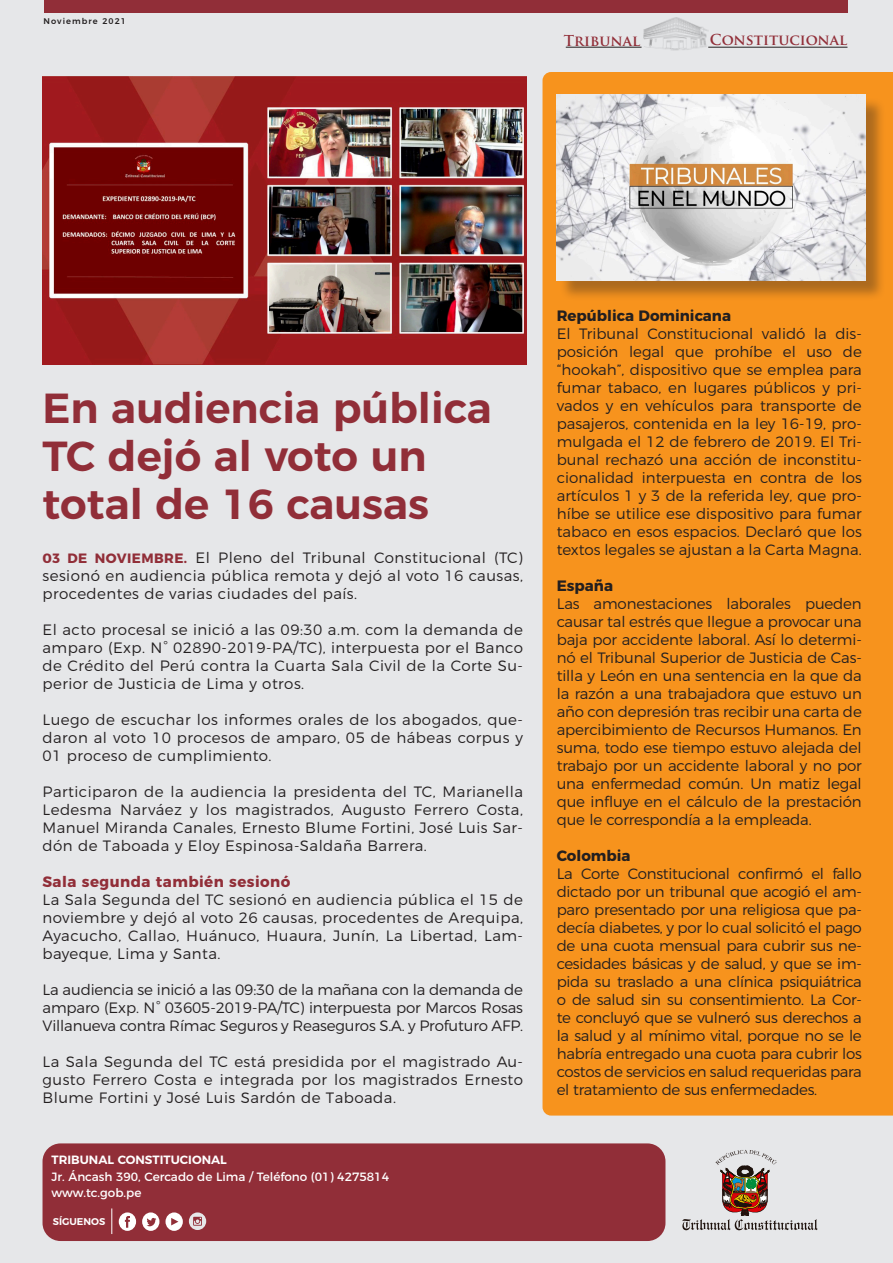
<style>
.page{position:relative;width:893px;height:1263px;background:#e6e7e9}
.page>*{position:absolute;margin:0;border:0;box-sizing:border-box;transform-origin:0 0}
.t1{font:600 42px/48px "Montserrat";color:#912e38}
.t2{font:300 15px/18px "Montserrat";letter-spacing:.03em;color:#231f20;text-align:justify}
.t3{font:700 15px "Montserrat";color:#231f20}
.t4{font:700 15px "Montserrat";letter-spacing:.03em;color:#912e38}
.t5{font:700 14.7px "Trajan Pro";color:#912e38}
.t6{font:12px "Montserrat";color:#fff}
.t7{font:600 12px "Montserrat";color:#fff}
.t8{font:600 9.75px "Montserrat";color:#fff}
.t9{font:500 8.25px "Montserrat";letter-spacing:.13em;color:#231f20}
.s1{font-weight:700;font-size:13.5px;color:#912e38}
</style>
<div class="page">
<svg style="left:682px;top:1150px;width:136px;height:80px"></svg>
<div style="left:43px;top:1143px;width:622px;height:98px;background:#912e38;border-radius:18px"></div>
<div style="left:44px;top:0;width:803px;height:13px;background:#912e38"></div>
<div style="left:142px;top:1212px;width:17px;height:19px;background:#fff;border-radius:50%"></div>
<div style="left:119px;top:1212px;width:17px;height:19px;background:#fff;border-radius:50%"></div>
<div style="left:165px;top:1212px;width:18px;height:19px;background:#fff;border-radius:50%"></div>
<svg style="left:111px;top:1208px;width:1px;height:26px"></svg>
<img style="left:643px;top:17px;width:66px;height:34px">
<hr style="left:708px;top:47px;width:139px;height:1px;background:#231f20">
<hr style="left:566px;top:47px;width:76px;height:1px;background:#231f20">
<svg style="left:147px;top:1218px;width:9px;height:8px"></svg>
<svg style="left:125px;top:1216px;width:5px;height:12px"></svg>
<svg style="left:171px;top:1218px;width:7px;height:7px"></svg>
<svg style="left:189px;top:1212px;width:17px;height:18px"></svg>
<svg style="left:193px;top:1217px;width:9px;height:9px"></svg>
<div style="left:542px;top:72px;width:351px;height:1043px;background:#f7931d"></div>
<img style="left:43px;top:77px;width:483px;height:287px">
<div style="left:559px;top:97px;width:327px;height:205px;background:#231f20;opacity:.35"></div>
<img style="left:557px;top:95px;width:308px;height:186px">
<p class="t9" style="left:44px;top:15px;width:84px">Noviembre 2021</p>
<p class="t5" style="left:564px;top:31px;width:78px">Tribunal</p>
<p class="t5" style="left:710px;top:31px;width:139px">Constitucional</p>
<p class="t1" style="left:43px;top:381px;width:451px">En audiencia pública<br>TC dejó al voto un total de 16 causas</p>
<p class="t2" style="left:43px;top:548px;width:482px"><span class="s1">03 DE NOVIEMBRE.</span> El Pleno del Tribunal Constitucional (TC) sesionó en audiencia pública remota y dejó al voto 16 causas, procedentes de varias ciudades del país.</p>
<p class="t2" style="left:43px;top:620px;width:482px">El acto procesal se inició a las 09:30 a.m. com la demanda de amparo (Exp. N° 02890-2019-PA/TC), interpuesta por el Banco de Crédito del Perú contra la Cuarta Sala Civil de la Corte Su&shy;perior de Justicia de Lima y otros.</p>
<p class="t2" style="left:43px;top:710px;width:482px">Luego de escuchar los informes orales de los abogados, que&shy;daron al voto 10 procesos de amparo, 05 de hábeas corpus y 01 proceso de cumplimiento.</p>
<p class="t2" style="left:43px;top:782px;width:482px">Participaron de la audiencia la presidenta del TC, Marianella Ledesma Narváez y los magistrados, Augusto Ferrero Costa, Manuel Miranda Canales, Ernesto Blume Fortini, José Luis Sar&shy;dón de Taboada y Eloy Espinosa-Saldaña Barrera.</p>
<p class="t4" style="left:43px;top:870px;width:249px">Sala segunda también sesionó</p>
<p class="t2" style="left:43px;top:890px;width:482px">La Sala Segunda del TC sesionó en audiencia pública el 15 de noviembre y dejó al voto 26 causas, procedentes de Arequipa, Ayacucho, Callao, Huánuco, Huaura, Junín, La Libertad, Lam&shy;bayeque, Lima y Santa.</p>
<p class="t2" style="left:43px;top:980px;width:482px">La audiencia se inició a las 09:30 de la mañana con la demanda de amparo (Exp. N° 03605-2019-PA/TC) interpuesta por Marcos Rosas Villanueva contra Rímac Seguros y Reaseguros S.A. y Profuturo AFP.</p>
<p class="t2" style="left:43px;top:1052px;width:482px">La Sala Segunda del TC está presidida por el magistrado Au&shy;gusto Ferrero Costa e integrada por los magistrados Ernesto Blume Fortini y José Luis Sardón de Taboada.</p>
<p class="t7" style="left:52px;top:1150px;width:177px">TRIBUNAL CONSTITUCIONAL</p>
<p class="t6" style="left:52px;top:1167px;width:339px">Jr. Áncash 390, Cercado de Lima / Teléfono (01) 4275814</p>
<p class="t6" style="left:52px;top:1183px;width:91px">www.tc.gob.pe</p>
<p class="t8" style="left:53px;top:1213px;width:54px">SÍGUENOS</p>
<p class="t3" style="left:557px;top:303px;width:176px">República Dominicana</p>
<p class="t2" style="left:557px;top:323px;width:307px">El Tribunal Constitucional validó la dis&shy;posición legal que prohíbe el uso de “hookah”, dispositivo que se emplea para fumar tabaco, en lugares públicos y pri&shy;vados y en vehículos para transporte de pasajeros, contenida en la ley 16-19, pro&shy;mulgada el 12 de febrero de 2019. El Tri&shy;bunal rechazó una acción de inconstitu&shy;cionalidad interpuesta en contra de los artículos 1 y 3 de la referida ley, que pro&shy;híbe se utilice ese dispositivo para fumar tabaco en esos espacios. Declaró que los textos legales se ajustan a la Carta Magna.</p>
<p class="t3" style="left:557px;top:573px;width:58px">España</p>
<p class="t2" style="left:557px;top:593px;width:307px">Las amonestaciones laborales pueden causar tal estrés que llegue a provocar una baja por accidente laboral. Así lo determi&shy;nó el Tribunal Superior de Justicia de Cas&shy;tilla y León en una sentencia en la que da la razón a una trabajadora que estuvo un año con depresión tras recibir una carta de apercibimiento de Recursos Humanos. En suma, todo ese tiempo estuvo alejada del trabajo por un accidente laboral y no por una enfermedad común. Un matiz legal que influye en el cálculo de la prestación que le correspondía a la empleada.</p>
<p class="t3" style="left:557px;top:843px;width:75px">Colombia</p>
<p class="t2" style="left:557px;top:863px;width:307px">La Corte Constitucional confirmó el fallo dictado por un tribunal que acogió el am&shy;paro presentado por una religiosa que pa&shy;decía diabetes, y por lo cual solicitó el pago de una cuota mensual para cubrir sus ne&shy;cesidades básicas y de salud, y que se im&shy;pida su traslado a una clínica psiquiátrica o de salud sin su consentimiento. La Cor&shy;te concluyó que se vulneró sus derechos a la salud y al mínimo vital, porque no se le habría entregado una cuota para cubrir los costos de servicios en salud requeridas para el tratamiento de sus enfermedades.</p>
</div>
